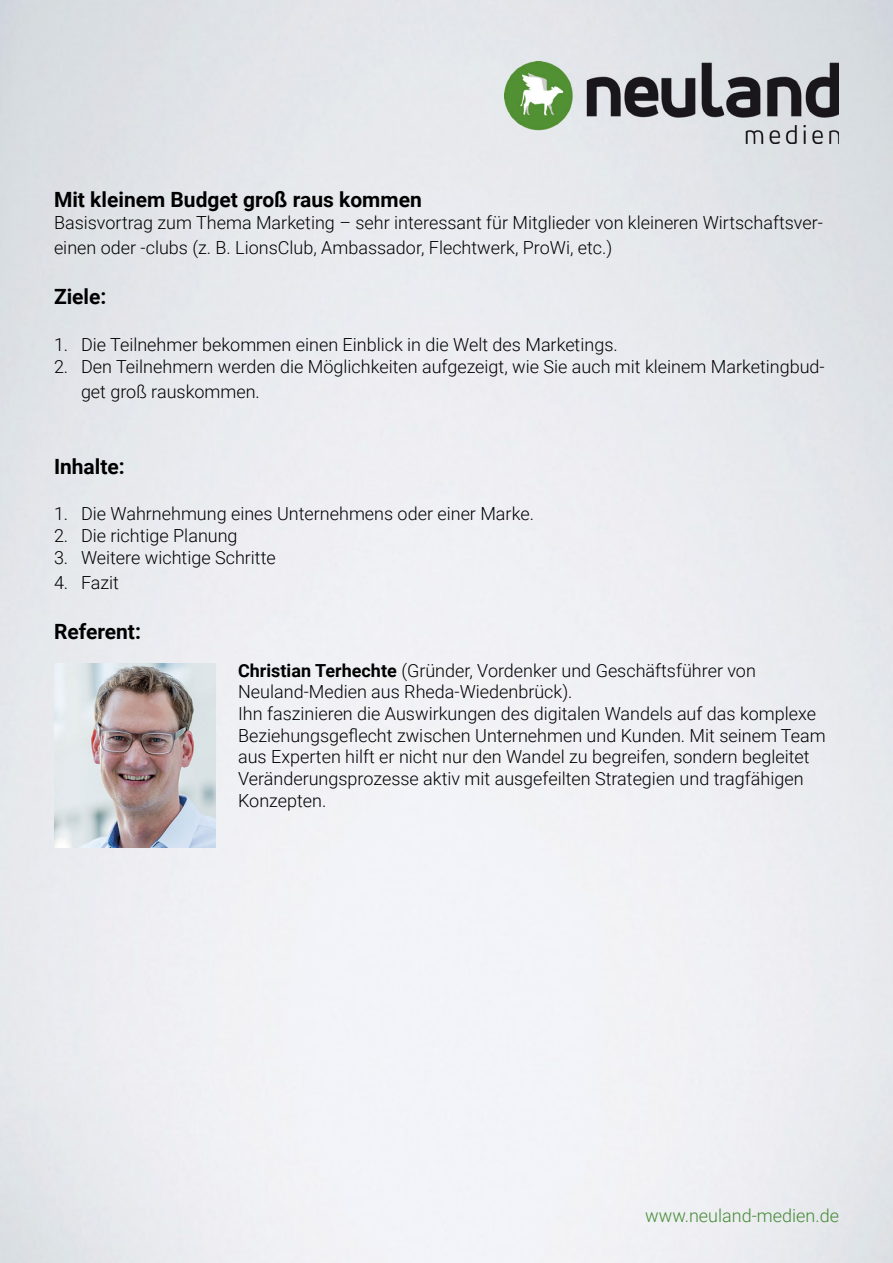
<style>
.page{position:relative;width:893px;height:1263px;background:#fff}
.page>*{position:absolute;margin:0;border:0;box-sizing:border-box;transform-origin:0 0}
.t1{font:700 21px "Roboto";color:#000}
.t2{font:300 18px/21.6px "Roboto";color:#000}
.t3{font:300 18px "Roboto";color:#448b34}
.s1{font-weight:700}
</style>
<div class="page">
<img style="left:0;top:0;width:893px;height:1263px">
<img style="left:505px;top:62px;width:334px;height:81px">
<img style="left:54px;top:663px;width:162px;height:184px">
<p class="t1" style="left:54px;top:185px;width:369px">Mit kleinem Budget groß raus kommen</p>
<p class="t2" style="left:54px;top:209px;width:770px;line-height:25.2px">Basisvortrag zum Thema Marketing – sehr interessant für Mitglieder von kleineren Wirtschaftsver&shy;einen oder -clubs (z. B. LionsClub, Ambassador, Flechtwerk, ProWi, etc.)</p>
<p class="t1" style="left:54px;top:282px;width:54px">Ziele:</p>
<p class="t2" style="left:54px;top:333px;width:565px">1. Die Teilnehmer bekommen einen Einblick in die Welt des Marketings.</p>
<p class="t2" style="left:81px;top:353px;width:745px;line-height:25.2px;text-indent:-27px">2. Den Teilnehmern werden die Möglichkeiten aufgezeigt, wie Sie auch mit kleinem Marketingbud&shy;get groß rauskommen.</p>
<p class="t1" style="left:54px;top:451px;width:72px">Inhalte:</p>
<p class="t2" style="left:54px;top:502px;width:481px">1. Die Wahrnehmung eines Unternehmens oder einer Marke.</p>
<p class="t2" style="left:54px;top:524px;width:185px">2. Die richtige Planung</p>
<p class="t2" style="left:54px;top:546px;width:223px">3. Weitere wichtige Schritte</p>
<p class="t2" style="left:54px;top:571px;width:67px">4. Fazit</p>
<p class="t1" style="left:54px;top:617px;width:88px">Referent:</p>
<p class="t2" style="left:238px;top:659px;width:589px"><span class="s1">Christian Terhechte</span> (Gründer, Vordenker und Geschäftsführer von Neuland-Medien aus Rheda-Wiedenbrück).<br>Ihn faszinieren die Auswirkungen des digitalen Wandels auf das komplexe Beziehungsgeflecht zwischen Unternehmen und Kunden. Mit seinem Team aus Experten hilft er nicht nur den Wandel zu begreifen, sondern begleitet Veränderungsprozesse aktiv mit ausgefeilten Strategien und tragfähigen Konzepten.</p>
<p class="t3" style="left:645px;top:1203px;width:195px">www.neuland-medien.de</p>
</div>
